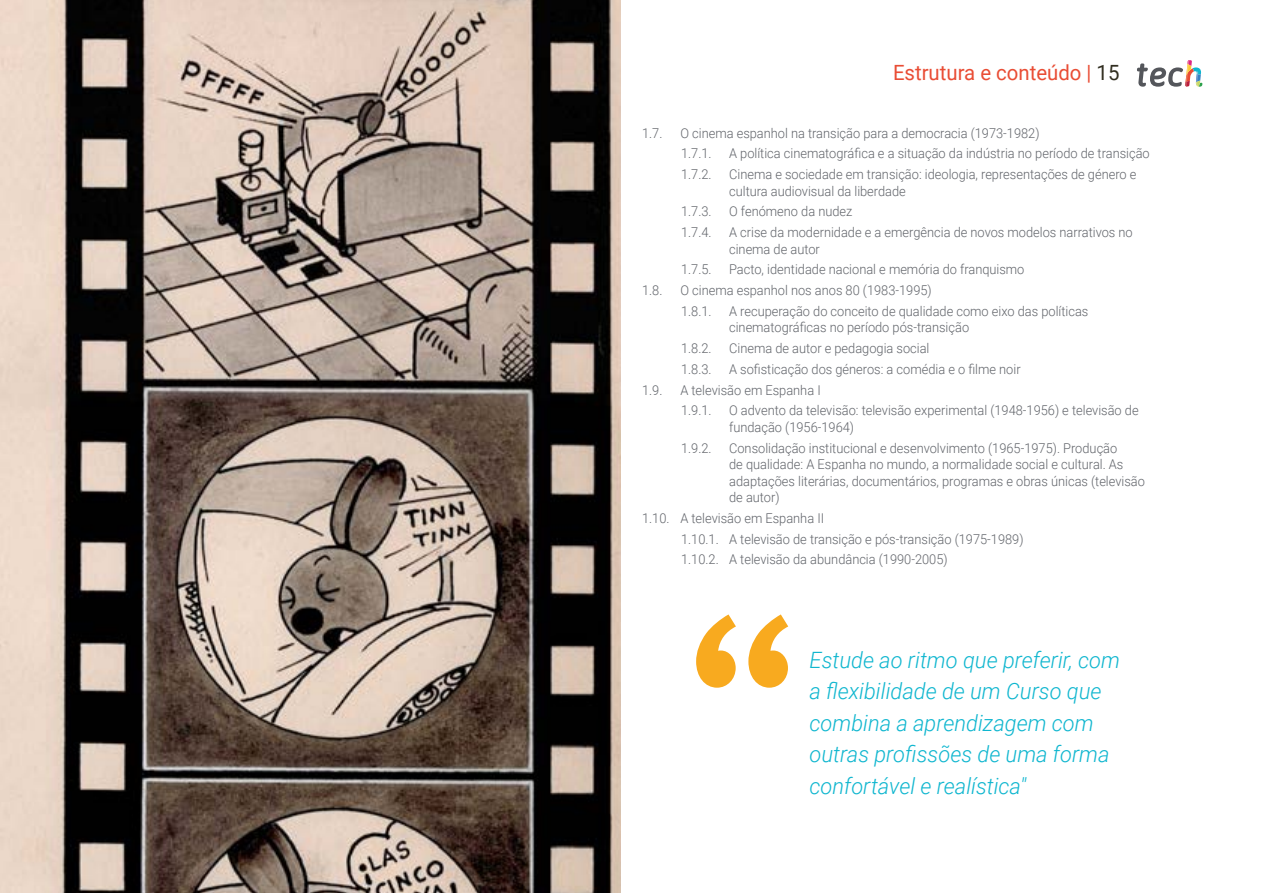
<style>
.page{position:relative;width:1263px;height:893px;background:#fff}
.page>*{position:absolute;margin:0;border:0;box-sizing:border-box;transform-origin:0 0}
.t1{font:italic 300 22.5px/31.5px "Roboto";color:#0fb6cf}
.t2{font:21px "Roboto";color:#e94d35}
.t3{font:300 13.5px/16.5px "Roboto";color:#61646a;scale:.95 1}
.s1{color:#312e20}
</style>
<div class="page">
<img style="left:0;top:0;width:621px;height:893px">
<svg style="left:1137px;top:60px;width:65px;height:27px"></svg>
<svg style="left:696px;top:614px;width:92px;height:74px"></svg>
<h2 class="t2" style="left:893px;top:57px;width:228px">Estrutura e conteúdo | <span class="s1">15</span></h2>
<p class="t3" style="left:642px;top:124px;width:23px">1.7.</p>
<p class="t3" style="left:680px;top:122px;width:379px;line-height:20.7px">O cinema espanhol na transição para a democracia (1973-1982)<br>1.7.1.</p>
<p class="t3" style="left:729px;top:145px;width:444px">A política cinematográfica e a situação da indústria no período de transição</p>
<p class="t3" style="left:681px;top:166px;width:34px">1.7.2.</p>
<p class="t3" style="left:729px;top:166px;width:430px">Cinema e sociedade em transição: ideologia, representações de género e cultura audiovisual da liberdade</p>
<p class="t3" style="left:681px;top:203px;width:34px">1.7.3.</p>
<p class="t3" style="left:729px;top:203px;width:131px">O fenómeno da nudez</p>
<p class="t3" style="left:681px;top:224px;width:34px">1.7.4.</p>
<p class="t3" style="left:729px;top:224px;width:426px">A crise da modernidade e a emergência de novos modelos narrativos no cinema de autor</p>
<p class="t3" style="left:681px;top:261px;width:34px">1.7.5.</p>
<p class="t3" style="left:729px;top:261px;width:312px">Pacto, identidade nacional e memória do franquismo</p>
<p class="t3" style="left:642px;top:282px;width:23px">1.8.</p>
<p class="t3" style="left:680px;top:280px;width:266px;line-height:20.7px">O cinema espanhol nos anos 80 (1983-1995)<br>1.8.1.</p>
<p class="t3" style="left:729px;top:302px;width:380px">A recuperação do conceito de qualidade como eixo das políticas cinematográficas no período pós-transição</p>
<p class="t3" style="left:681px;top:340px;width:34px">1.8.2.</p>
<p class="t3" style="left:729px;top:340px;width:212px">Cinema de autor e pedagogia social</p>
<p class="t3" style="left:681px;top:360px;width:34px">1.8.3.</p>
<p class="t3" style="left:729px;top:360px;width:308px">A sofisticação dos géneros: a comédia e o filme noir</p>
<p class="t3" style="left:642px;top:381px;width:23px">1.9.</p>
<p class="t3" style="left:680px;top:379px;width:149px;line-height:20.7px">A televisão em Espanha I<br>1.9.1.</p>
<p class="t3" style="left:729px;top:402px;width:433px">O advento da televisão: televisão experimental (1948-1956) e televisão de fundação (1956-1964)</p>
<p class="t3" style="left:681px;top:439px;width:34px">1.9.2.</p>
<p class="t3" style="left:729px;top:439px;width:439px">Consolidação institucional e desenvolvimento (1965-1975). Produção<br>de qualidade: A Espanha no mundo, a normalidade social e cultural. As adaptações literárias, documentários, programas e obras únicas (televisão de autor)</p>
<p class="t3" style="left:681px;top:507px;width:362px;line-height:20.7px;text-indent:-39px">1.10. A televisão em Espanha II<br>1.10.1. A televisão de transição e pós-transição (1975-1989)<br>1.10.2. A televisão da abundância (1990-2005)</p>
<h1 class="t1" style="left:809px;top:643px;width:312px">Estude ao ritmo que preferir, com a flexibilidade de um Curso que combina a aprendizagem com outras profissões de uma forma confortável e realística"</h1>
</div>
